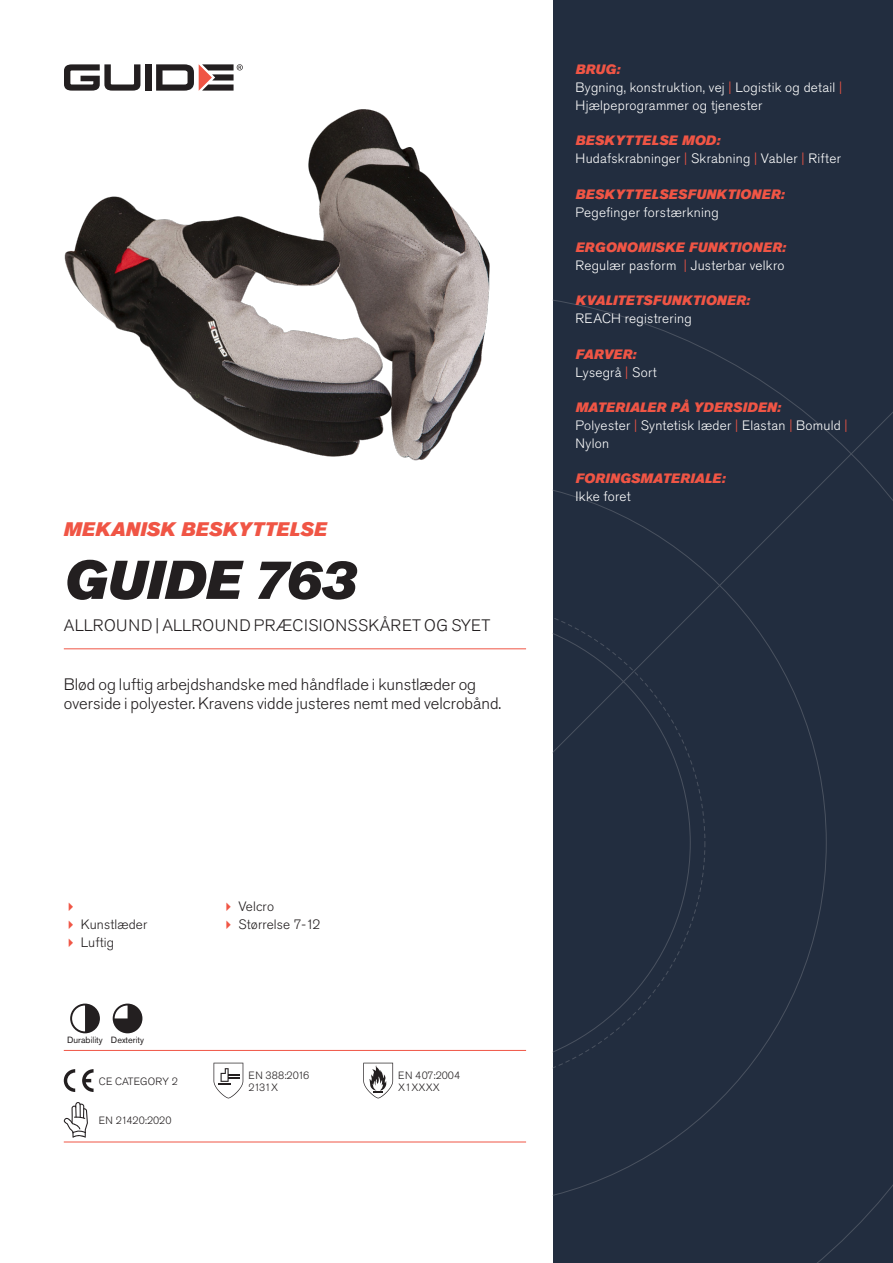
<style>
.page{position:relative;width:893px;height:1263px;background:#fff}
.page>*{position:absolute;margin:0;border:0;box-sizing:border-box;transform-origin:0 0}
.Rubrik{font:italic 54px "Akzidenz Grotesk Pro Super";color:#231f20}
.Överrubrik{font:italic 19.5px "Akzidenz Grotesk Pro Super";letter-spacing:.01em;color:#f05545}
.Ingress{font:300 16.5px/19.8px "Akzidenz Grotesk Pro";color:#231f20}
.Product_-_AltSegment{font:300 16.5px "Akzidenz Grotesk Pro";letter-spacing:.03em;color:#231f20}
.Produkt_-_Brödtext{font:300 13.5px/18px "Akzidenz Grotesk Pro";letter-spacing:.02em;color:#fff}
.Produkt_-_Namn{font:italic 13.5px "Akzidenz Grotesk Pro Super";letter-spacing:.015em;color:#f05545}
.t1{font:300 13.5px "Akzidenz Grotesk Pro";letter-spacing:.01em;color:#231f20}
.t2{font:300 10.5px "Akzidenz Grotesk Pro";color:#231f20}
.Produkt_-_Egenskaper{font:9px "Akzidenz Grotesk Pro";color:#231f20}
.s1{color:#f05545}
</style>
<div class="page">
<div style="left:145px;top:64px;width:7px;height:27px;background:#231f20"></div>
<svg style="left:156px;top:64px;width:87px;height:27px"></svg>
<svg style="left:64px;top:64px;width:76px;height:27px"></svg>
<div style="left:553px;top:0;width:340px;height:1263px;background:#222d3f"></div>
<svg style="left:553px;top:300px;width:340px;height:963px"></svg>
<hr style="left:64px;top:1050px;width:462px;height:1px;background:#f05545">
<hr style="left:64px;top:1142px;width:462px;height:1px;background:#f05545">
<svg style="left:70px;top:1003px;width:30px;height:30px"></svg>
<svg style="left:113px;top:1003px;width:29px;height:30px"></svg>
<svg style="left:64px;top:1069px;width:11px;height:23px"></svg>
<svg style="left:82px;top:1069px;width:12px;height:23px"></svg>
<svg style="left:214px;top:1063px;width:29px;height:35px"></svg>
<svg style="left:363px;top:1063px;width:30px;height:35px"></svg>
<svg style="left:64px;top:1102px;width:24px;height:36px"></svg>
<img style="left:64px;top:109px;width:426px;height:352px">
<hr style="left:64px;top:648px;width:462px;height:1px;background:#f05545">
<p class="Överrubrik" style="left:64px;top:517px;width:265px">MEKANISK BESKYTTELSE</p>
<p class="Rubrik" style="left:64px;top:545px;width:293px">GUIDE 763</p>
<p class="Product_-_AltSegment" style="left:64px;top:615px;width:428px">ALLROUND | ALLROUND PRÆCISIONSSKÅRET OG SYET</p>
<p class="Ingress" style="left:64px;top:674px;width:439px">Blød og luftig arbejdshandske med håndflade i kunstlæder og overside i polyester. Kravens vidde justeres nemt med velcrobånd.</p>
<p class="Produkt_-_Namn" style="left:576px;top:60px;width:46px">BRUG:</p>
<p class="Produkt_-_Brödtext" style="left:576px;top:78px;width:268px">Bygning, konstruktion, vej <span class="s1">|</span> Logistik og detail <span class="s1">|<br></span>Hjælpeprogrammer og tjenester</p>
<p class="Produkt_-_Namn" style="left:576px;top:132px;width:146px">BESKYTTELSE MOD:</p>
<p class="Produkt_-_Brödtext" style="left:576px;top:150px;width:267px">Hudafskrabninger <span class="s1">|</span> Skrabning <span class="s1">|</span> Vabler <span class="s1">|</span> Rifter</p>
<p class="Produkt_-_Namn" style="left:576px;top:185px;width:210px">BESKYTTELSESFUNKTIONER:</p>
<p class="Produkt_-_Brödtext" style="left:576px;top:203px;width:145px">Pegefinger forstærkning</p>
<p class="Produkt_-_Namn" style="left:576px;top:238px;width:212px">ERGONOMISKE FUNKTIONER:</p>
<p class="Produkt_-_Brödtext" style="left:576px;top:256px;width:210px">Regulær pasform <span class="s1">|</span> Justerbar velkro</p>
<p class="Produkt_-_Namn" style="left:576px;top:292px;width:176px">KVALITETSFUNKTIONER:</p>
<p class="Produkt_-_Brödtext" style="left:576px;top:310px;width:118px">REACH registrering</p>
<p class="Produkt_-_Namn" style="left:576px;top:345px;width:62px">FARVER:</p>
<p class="Produkt_-_Brödtext" style="left:576px;top:363px;width:83px">Lysegrå <span class="s1">|</span> Sort</p>
<p class="Produkt_-_Namn" style="left:576px;top:398px;width:207px">MATERIALER PÅ YDERSIDEN:</p>
<p class="Produkt_-_Brödtext" style="left:576px;top:416px;width:273px">Polyester <span class="s1">|</span> Syntetisk læder <span class="s1">|</span> Elastan <span class="s1">|</span> Bomuld <span class="s1">|<br></span>Nylon</p>
<p class="Produkt_-_Namn" style="left:576px;top:470px;width:151px">FORINGSMATERIALE:</p>
<p class="Produkt_-_Brödtext" style="left:576px;top:488px;width:57px">Ikke foret</p>
<p class="t1" style="left:81px;top:916px;width:68px">Kunstlæder</p>
<p class="t1" style="left:81px;top:934px;width:35px">Luftig</p>
<p class="Produkt_-_Egenskaper" style="left:67px;top:1034px;width:37px">Durability</p>
<p class="Produkt_-_Egenskaper" style="left:111px;top:1034px;width:35px">Dexterity</p>
<p class="t2" style="left:99px;top:1074px;width:81px">CE CATEGORY 2</p>
<p class="t2" style="left:99px;top:1113px;width:74px">EN 21420:2020</p>
<p class="t1" style="left:238px;top:898px;width:37px">Velcro</p>
<p class="t1" style="left:238px;top:916px;width:84px">Størrelse 7-12</p>
<p class="t2" style="left:248px;top:1068px;width:62px">EN 388:2016</p>
<p class="t2" style="left:248px;top:1080px;width:31px">2131X</p>
<p class="t2" style="left:398px;top:1068px;width:63px">EN 407:2004</p>
<p class="t2" style="left:398px;top:1080px;width:43px">X1XXXX</p>
</div>
